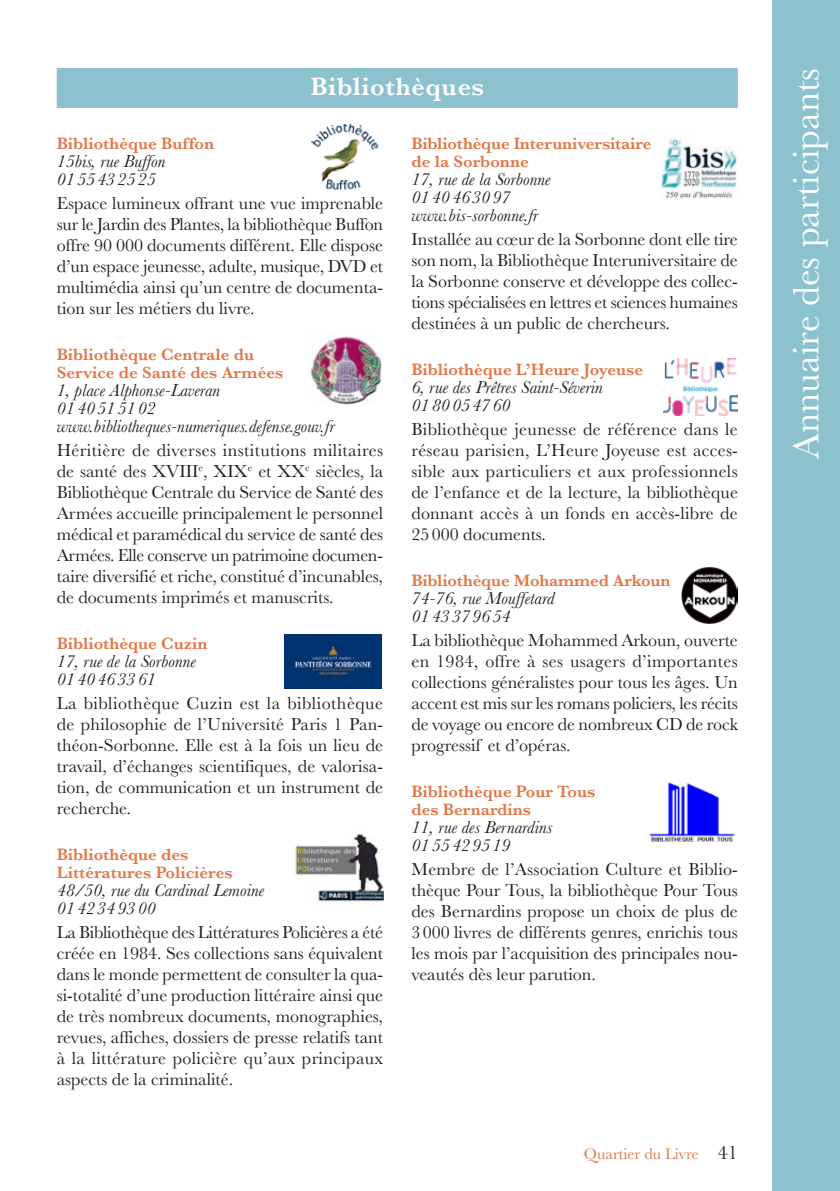
<style>
.page{position:relative;width:840px;height:1191px;background:#fff}
.page>*{position:absolute;margin:0;border:0;box-sizing:border-box;transform-origin:0 0}
.t1{font:38px "Baskerville";color:#fff}
.t2{font:600 26px "Baskerville";letter-spacing:.025em;color:#fff}
.t3{font:18px/21px "Baskerville";color:#231f20;text-align:justify}
.t4{font:italic 18px/18px "Baskerville";color:#231f20}
.t5{font:600 17px/18px "Baskerville";color:#e07747}
.t6{font:16px "Baskerville";color:#e07747}
.s1{font-size:20px;color:#231f20}
</style>
<div class="page">
<div style="left:771px;top:0;width:68px;height:1191px;background:#8cc2cd"></div>
<div style="left:57px;top:68px;width:680px;height:40px;background:#8cc2cd"></div>
<img style="left:311px;top:124px;width:68px;height:66px">
<img style="left:309px;top:334px;width:73px;height:71px">
<img style="left:284px;top:634px;width:97px;height:54px">
<img style="left:292px;top:834px;width:91px;height:69px">
<img style="left:661px;top:138px;width:76px;height:61px">
<img style="left:663px;top:359px;width:74px;height:56px">
<img style="left:681px;top:567px;width:56px;height:56px">
<img style="left:649px;top:782px;width:86px;height:60px">
<h2 class="t2" style="left:310px;top:69px;width:175px">Bibliothèques</h2>
<p class="t5" style="left:57px;top:134px;width:159px">Bibliothèque Buffon</p>
<p class="t4" style="left:57px;top:152px;width:110px">15bis, rue Buffon<br>0155432525</p>
<p class="t3" style="left:57px;top:192px;width:328px">Espace lumineux offrant une vue imprenable sur le Jardin des Plantes, la bibliothèque Buffon offre 90 000 documents différent. Elle dispose d’un espace jeunesse, adulte, musique, DVD et multimédia ainsi qu’un centre de documenta&shy;tion sur les métiers du livre.</p>
<p class="t5" style="left:57px;top:345px;width:228px">Bibliothèque Centrale du<br>Service de Santé des Armées</p>
<p class="t4" style="left:57px;top:381px;width:279px">1, place Alphonse-Laveran<br>0140515102 www.bibliotheques-numeriques.defense.gouv.fr</p>
<p class="t3" style="left:57px;top:440px;width:328px">Héritière de diverses institutions militaires de santé des XVIII<sup>e</sup>, XIX<sup>e</sup> et XX<sup>e</sup> siècles, la Bibliothèque Centrale du Service de Santé des Armées accueille principalement le personnel médical et paramédical du service de santé des Armées. Elle conserve un patrimoine documen&shy;taire diversifié et riche, constitué d’incunables, de documents imprimés et manuscrits.</p>
<p class="t5" style="left:57px;top:634px;width:152px">Bibliothèque Cuzin</p>
<p class="t4" style="left:57px;top:652px;width:141px">17, rue de la Sorbonne<br>0140463361</p>
<p class="t3" style="left:57px;top:693px;width:328px">La bibliothèque Cuzin est la bibliothèque de philosophie de l’Université Paris 1 Pan&shy;théon-Sorbonne. Elle est à la fois un lieu de travail, d’échanges scientifiques, de valorisa&shy;tion, de communication et un instrument de recherche.</p>
<p class="t5" style="left:57px;top:845px;width:177px">Bibliothèque des<br>Littératures Policières</p>
<p class="t4" style="left:57px;top:881px;width:209px">48/50, rue du Cardinal Lemoine<br>0142349300</p>
<p class="t3" style="left:57px;top:922px;width:328px">La Bibliothèque des Littératures Policières a été créée en 1984. Ses collections sans équivalent dans le monde permettent de consulter la qua&shy;si-totalité d’une production littéraire ainsi que de très nombreux documents, monographies, revues, affiches, dossiers de presse relatifs tant à la littérature policière qu’aux principaux aspects de la criminalité.</p>
<p class="t5" style="left:411px;top:134px;width:241px">Bibliothèque Interuniversitaire de la Sorbonne</p>
<p class="t4" style="left:411px;top:170px;width:141px">17, rue de la Sorbonne<br>0140463097 www.bis-sorbonne.fr</p>
<p class="t3" style="left:411px;top:228px;width:328px">Installée au cœur de la Sorbonne dont elle tire son nom, la Bibliothèque Interuniversitaire de la Sorbonne conserve et développe des collec&shy;tions spécialisées en lettres et sciences humaines destinées à un public de chercheurs.</p>
<p class="t5" style="left:411px;top:360px;width:233px">Bibliothèque L’Heure Joyeuse</p>
<p class="t4" style="left:411px;top:378px;width:193px">6, rue des Prêtres Saint-Séverin<br>0180054760</p>
<p class="t3" style="left:411px;top:419px;width:328px">Bibliothèque jeunesse de référence dans le réseau parisien, L’Heure Joyeuse est acces&shy;sible aux particuliers et aux professionnels de l’enfance et de la lecture, la bibliothèque donnant accès à un fonds en accès-libre de 25000 documents.</p>
<p class="t5" style="left:411px;top:571px;width:260px">Bibliothèque Mohammed Arkoun</p>
<p class="t4" style="left:411px;top:589px;width:145px">74-76, rue Mouffetard<br>0143379654</p>
<p class="t3" style="left:411px;top:630px;width:328px">La bibliothèque Mohammed Arkoun, ouverte en 1984, offre à ses usagers d’importantes collections généralistes pour tous les âges. Un accent est mis sur les romans policiers, les récits de voyage ou encore de nombreux CD de rock progressif et d’opéras.</p>
<p class="t5" style="left:411px;top:782px;width:185px">Bibliothèque Pour Tous des Bernardins</p>
<p class="t4" style="left:411px;top:818px;width:142px">11, rue des Bernardins<br>0155429519</p>
<p class="t3" style="left:411px;top:859px;width:327px">Membre de l’Association Culture et Biblio&shy;thèque Pour Tous, la bibliothèque Pour Tous des Bernardins propose un choix de plus de 3000 livres de différents genres, enrichis tous les mois par l’acquisition des principales nou&shy;veautés dès leur parution.</p>
<p class="t6" style="left:583px;top:1143px;width:155px">Quartier du Livre <span class="s1">41</span></p>
<h1 class="t1" style="left:781px;top:458px;width:392px;rotate:-90deg">Annuaire des participants</h1>
</div>
